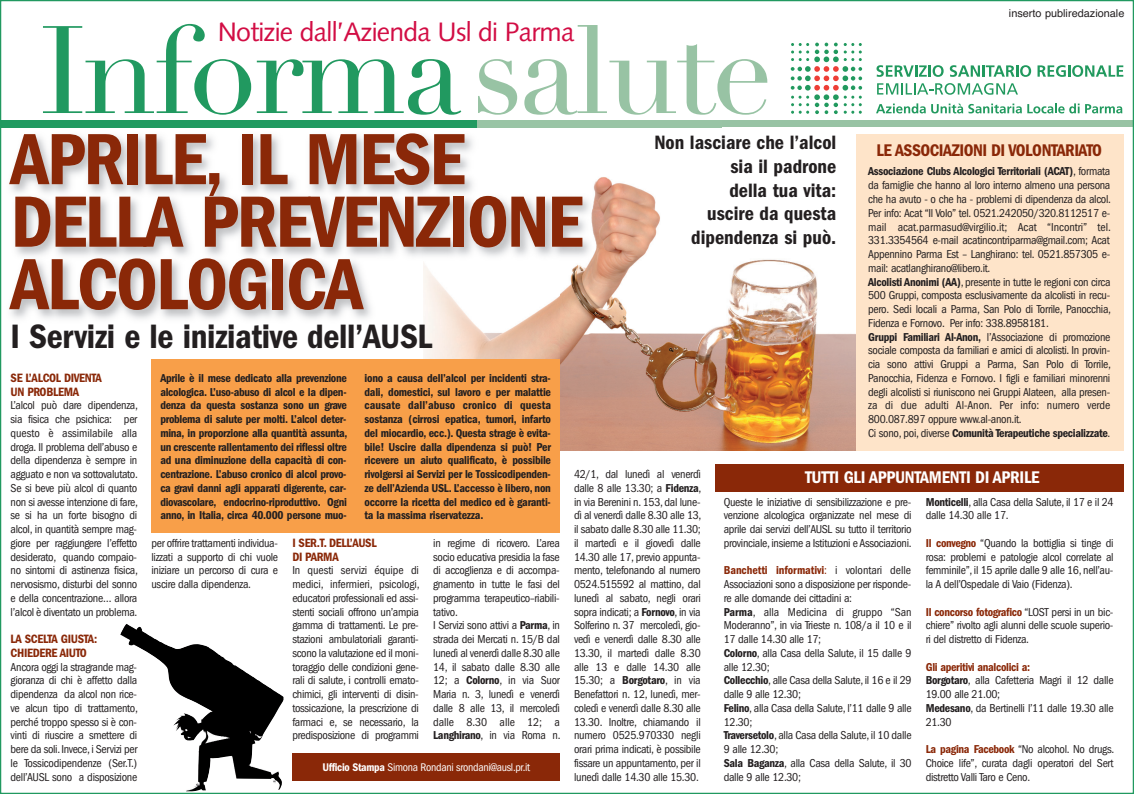
<style>
.page{position:relative;width:1134px;height:794px;background:#fff}
.page>*{position:absolute;margin:0;border:0;box-sizing:border-box;transform-origin:0 0}
.t1{font:122px "Didot";letter-spacing:-.03em;color:#219960}
.t2{font:600 condensed 75px/62.5px "Franklin Gothic";letter-spacing:-.025em;color:#8a2808}
.t3{font:600 condensed 35px "Franklin Gothic";letter-spacing:-.01em;color:#231f20}
.t4{font:26.62px "Syntax";letter-spacing:-.03em;color:#d20d44}
.t5{font:600 condensed 20px/23.6px "Franklin Gothic";color:#231f20;text-align:right}
.t6{font:600 condensed 17.5px "Franklin Gothic";letter-spacing:-.025em;color:#8a2808}
.t7{font:600 condensed 17.5px "Franklin Gothic";letter-spacing:-.015em;color:#fff}
.t8{font:600 condensed 12.5px/13.8px "Franklin Gothic";letter-spacing:-.025em;color:#8a2808}
.t9{font:condensed 11.88px/13.8px "Franklin Gothic";letter-spacing:-.025em;color:#231f20;text-align:justify}
.t10{font:600 condensed 11.88px/13.8px "Franklin Gothic";letter-spacing:-.025em;color:#231f20;text-align:justify}
.t11{font:condensed 11.5px "Franklin Gothic";letter-spacing:-.025em;color:#fff}
.t12{font:10.88px "Helvetica";color:#231f20}
.s1{color:#98c3a4}
.s2{font-weight:600}
.s3{font-weight:600;color:#8a2808}
.s4{color:#8a2808}
</style>
<div class="page">
<img style="left:120px;top:624px;width:163px;height:167px">
<div style="left:715px;top:464px;width:408px;height:28px;background:#8a2808"></div>
<img style="left:560px;top:259px;width:296px;height:191px">
<svg style="left:876px;top:65px;width:68px;height:12px"></svg>
<svg style="left:950px;top:65px;width:81px;height:12px"></svg>
<svg style="left:1037px;top:65px;width:86px;height:12px"></svg>
<svg style="left:877px;top:83px;width:141px;height:12px"></svg>
<svg style="left:791px;top:43px;width:71px;height:71px"></svg>
<svg style="left:876px;top:103px;width:203px;height:10px"></svg>
<svg style="left:1085px;top:104px;width:37px;height:9px"></svg>
<div style="left:478px;top:120px;width:655px;height:7px;background:#98c3a4"></div>
<div style="left:292px;top:753px;width:268px;height:28px;background:#8a2808"></div>
<div style="left:856px;top:134px;width:267px;height:316px;background:#fee4c9"></div>
<img style="left:2px;top:127px;width:719px;height:233px">
<img style="left:560px;top:134px;width:161px;height:235px">
<img style="left:377px;top:134px;width:35px;height:226px">
<div style="left:2px;top:120px;width:476px;height:7px;background:#219a60"></div>
<img style="left:412px;top:129px;width:148px;height:231px">
<div style="left:151px;top:360px;width:409px;height:173px;background:#f89f49"></div>
<h3 class="t4" style="left:218px;top:21px;width:358px">Notizie dall’Azienda Usl di Parma</h3>
<h1 class="t1" style="left:39px;top:0;width:735px">Informa<span class="s1">salute</span></h1>
<p class="t12" style="left:1009px;top:9px;width:117px">inserto publiredazionale</p>
<h2 class="t2" style="left:11px;top:134px;width:574px">APRILE, IL MESE<br>DELLA PREVENZIONE<br>ALCOLOGICA</h2>
<h3 class="t5" style="left:654px;top:132px;width:183px">Non lasciare che l’alcol sia il padrone<br>della tua vita:<br>uscire da questa dipendenza si può.</h3>
<h3 class="t3" style="left:11px;top:325px;width:423px">I Servizi e le iniziative dell’AUSL</h3>
<h3 class="t6" style="left:876px;top:144px;width:227px">LE ASSOCIAZIONI DI VOLONTARIATO</h3>
<p class="t9" style="left:868px;top:166px;width:244px;text-align:left"><span class="s2">Associazione Clubs Alcologici Territoriali (ACAT)</span>, formata da famiglie che hanno al loro interno almeno una persona che ha avuto - o che ha - problemi di dipendenza da alcol.<br>Per info: Acat “Il Volo” tel. 0521.242050/320.8112517 e&shy;mail acat.parmasud@virgilio.it; Acat “Incontri” tel.<br>331.3354564 e-mail acatincontriparma@gmail.com; Acat Appennino Parma Est – Langhirano: tel. 0521.857305 e&shy;mail: acatlanghirano@libero.it.<br><span class="s2">Alcolisti Anonimi (AA)</span>, presente in tutte le regioni con circa 500 Gruppi, composta esclusivamente da alcolisti in recu&shy;pero. Sedi locali a Parma, San Polo di Torrile, Panocchia, Fidenza e Fornovo. Per info: 338.8958181.<br><span class="s2">Gruppi Familiari Al-Anon,</span> l’Associazione di promozione sociale composta da familiari e amici di alcolisti. In provin&shy;cia sono attivi Gruppi a Parma, San Polo di Torrile, Panocchia, Fidenza e Fornovo. I figli e familiari minorenni degli alcolisti si riuniscono nei Gruppi Alateen, alla presen&shy;za di due adulti Al-Anon. Per info: numero verde 800.087.897 oppure www.al-anon.it.<br>Ci sono, poi, diverse <span class="s2">Comunità Terapeutiche specializzate</span>.</p>
<p class="t10" style="left:160px;top:372px;width:189px">Aprile è il mese dedicato alla prevenzione alcologica. L’uso-abuso di alcol e la dipen&shy;denza da questa sostanza sono un grave problema di salute per molti. L’alcol deter&shy;mina, in proporzione alla quantità assunta, un crescente rallentamento dei riflessi oltre ad una diminuzione della capacità di con&shy;centrazione. L’abuso cronico di alcol provo&shy;ca gravi danni agli apparati digerente, car&shy;diovascolare, endocrino-riproduttivo. Ogni anno, in Italia, circa 40.000 persone muo-</p>
<p class="t10" style="left:365px;top:372px;width:188px">iono a causa dell’alcol per incidenti stra&shy;dali, domestici, sul lavoro e per malattie causate dall’abuso cronico di questa sostanza (cirrosi epatica, tumori, infarto del miocardio, ecc.). Questa strage è evita&shy;bile! Uscire dalla dipendenza si può! Per ricevere un aiuto qualificato, è possibile rivolgersi ai Servizi per le Tossicodipenden&shy;ze dell’Azienda USL. L’accesso è libero, non occorre la ricetta del medico ed è garanti&shy;ta la massima riservatezza.</p>
<p class="t8" style="left:11px;top:372px;width:93px">SE L’ALCOL DIVENTA<br>UN PROBLEMA</p>
<p class="t9" style="left:11px;top:399px;width:129px">L’alcol può dare dipendenza, sia fisica che psichica: per questo è assimilabile alla droga. Il problema dell’abuso e della dipendenza è sempre in agguato e non va sottovalutato.<br>Se si beve più alcol di quanto non si avesse intenzione di fare, se si ha un forte bisogno di alcol, in quantità sempre mag&shy;giore per raggiungere l’effetto desiderato, quando compaio&shy;no sintomi di astinenza fisica, nervosismo, disturbi del sonno e della concentrazione… allora l’alcol è diventato un problema.</p>
<p class="t8" style="left:11px;top:633px;width:88px">LA SCELTA GIUSTA:<br>CHIEDERE AIUTO</p>
<p class="t9" style="left:11px;top:661px;width:129px">Ancora oggi la stragrande mag&shy;gioranza di chi è affetto dalla dipendenza da alcol non rice&shy;ve alcun tipo di trattamento, perché troppo spesso si è con&shy;vinti di riuscire a smettere di bere da soli. Invece, i Servizi per le Tossicodipendenze (Ser.T.) dell’AUSL sono a disposizione</p>
<p class="t9" style="left:574px;top:468px;width:129px">42/1, dal lunedì al venerdì dalle 8 alle 13.30; a <span class="s2">Fidenza</span>, in via Berenini n. 153, dal lune&shy;dì al venerdì dalle 8.30 alle 13, il sabato dalle 8.30 alle 11.30; il martedì e il giovedì dalle 14.30 alle 17, previo appunta&shy;mento, telefonando al numero 0524.515592 al mattino, dal lunedì al sabato, negli orari sopra indicati; a <span class="s2">Fornovo</span>, in via Solferino n. 37 mercoledì, gio&shy;vedì e venerdì dalle 8.30 alle 13.30, il martedì dalle 8.30 alle 13 e dalle 14.30 alle 15.30; a <span class="s2">Borgotaro</span>, in via Benefattori n. 12, lunedì, mer&shy;coledì e venerdì dalle 8.30 alle 13.30. Inoltre, chiamando il numero 0525.970330 negli orari prima indicati, è possibile fissare un appuntamento, per il lunedì dalle 14.30 alle 15.30.</p>
<h3 class="t7" style="left:805px;top:471px;width:236px">TUTTI GLI APPUNTAMENTI DI APRILE</h3>
<p class="t9" style="left:926px;top:496px;width:189px"><span class="s2">Monticelli</span>, alla Casa della Salute, il 17 e il 24 dalle 14.30 alle 17.</p>
<p class="t9" style="left:926px;top:537px;width:189px"><span class="s3">Il convegno</span> “Quando la bottiglia si tinge di rosa: problemi e patologie alcol correlate al femminile”, il 15 aprile dalle 9 alle 16, nell’au&shy;la A dell’Ospedale di Vaio (Fidenza).</p>
<p class="t9" style="left:926px;top:606px;width:189px"><span class="s3">Il concorso fotografico</span> “LOST persi in un bic&shy;chiere” rivolto agli alunni delle scuole superio&shy;ri del distretto di Fidenza.</p>
<p class="t9" style="left:926px;top:661px;width:189px;text-align:left"><span class="s3">Gli aperitivi analcolici a:<br></span><span class="s2">Borgotaro</span>, alla Cafetteria Magri il 12 dalle<br>19.00 alle 21.00;<br><span class="s2">Medesano</span>, da Bertinelli l’11 dalle 19.30 alle<br>21.30</p>
<p class="t9" style="left:926px;top:743px;width:190px"><span class="s3">La pagina Facebook</span> “No alcohol. No drugs.<br>Choice life”, curata dagli operatori del Sert distretto Valli Taro e Ceno.</p>
<p class="t9" style="left:724px;top:496px;width:189px">Queste le iniziative di sensibilizzazione e pre&shy;venzione alcologica organizzate nel mese di aprile dai servizi dell’AUSL su tutto il territorio provinciale, insieme a Istituzioni e Associazioni.</p>
<p class="t9" style="left:724px;top:564px;width:189px;text-align:left"><span class="s3">Banchetti informativi</span><span class="s4">:</span> i volontari delle<br>Associazioni sono a disposizione per risponde&shy;re alle domande dei cittadini a:<br><span class="s2">Parma</span>, alla Medicina di gruppo “San<br>Moderanno”, in via Trieste n. 108/a il 10 e il<br>17 dalle 14.30 alle 17;<br><span class="s2">Colorno</span>, alla Casa della Salute, il 15 dalle 9 alle 12.30;<br><span class="s2">Collecchio</span>, alle Casa della Salute, il 16 e il 29 dalle 9 alle 12.30;<br><span class="s2">Felino</span>, alla Casa della Salute, l’11 dalle 9 alle<br>12.30;<br><span class="s2">Traversetolo</span>, alla Casa della Salute, il 10 dalle<br>9 alle 12.30;<br><span class="s2">Sala Baganza</span>, alla Casa della Salute, il 30 dalle 9 alle 12.30;</p>
<p class="t9" style="left:151px;top:537px;width:128px">per offrire trattamenti individua&shy;lizzati a supporto di chi vuole iniziare un percorso di cura e uscire dalla dipendenza.</p>
<p class="t8" style="left:292px;top:537px;width:86px">I SER.T. DELL’AUSL<br>DI PARMA</p>
<p class="t9" style="left:433px;top:537px;width:129px;text-align:left">in regime di ricovero. L’area socio educativa presidia la fase di accoglienza e di accompa&shy;gnamento in tutte le fasi del programma terapeutico–riabili&shy;tativo.<br>I Servizi sono attivi a <span class="s2">Parma</span>, in strada dei Mercati n. 15/B dal lunedì al venerdì dalle 8.30 alle<br>14, il sabato dalle 8.30 alle<br>12; a <span class="s2">Colorno</span>, in via Suor<br>Maria n. 3, lunedì e venerdì dalle 8 alle 13, il mercoledì dalle 8.30 alle 12; a<br><span class="s2">Langhirano</span>, in via Roma n.</p>
<p class="t9" style="left:292px;top:564px;width:129px">In questi servizi équipe di medici, infermieri, psicologi, educatori professionali ed assi&shy;stenti sociali offrono un’ampia gamma di trattamenti. Le pre&shy;stazioni ambulatoriali garanti&shy;scono la valutazione ed il moni&shy;toraggio delle condizioni gene&shy;rali di salute, i controlli emato&shy;chimici, gli interventi di disin&shy;tossicazione, la prescrizione di farmaci e, se necessario, la predisposizione di programmi</p>
<p class="t11" style="left:322px;top:763px;width:209px"><span class="s2">Ufficio Stampa</span> Simona Rondani srondani@ausl.pr.it</p>
</div>
